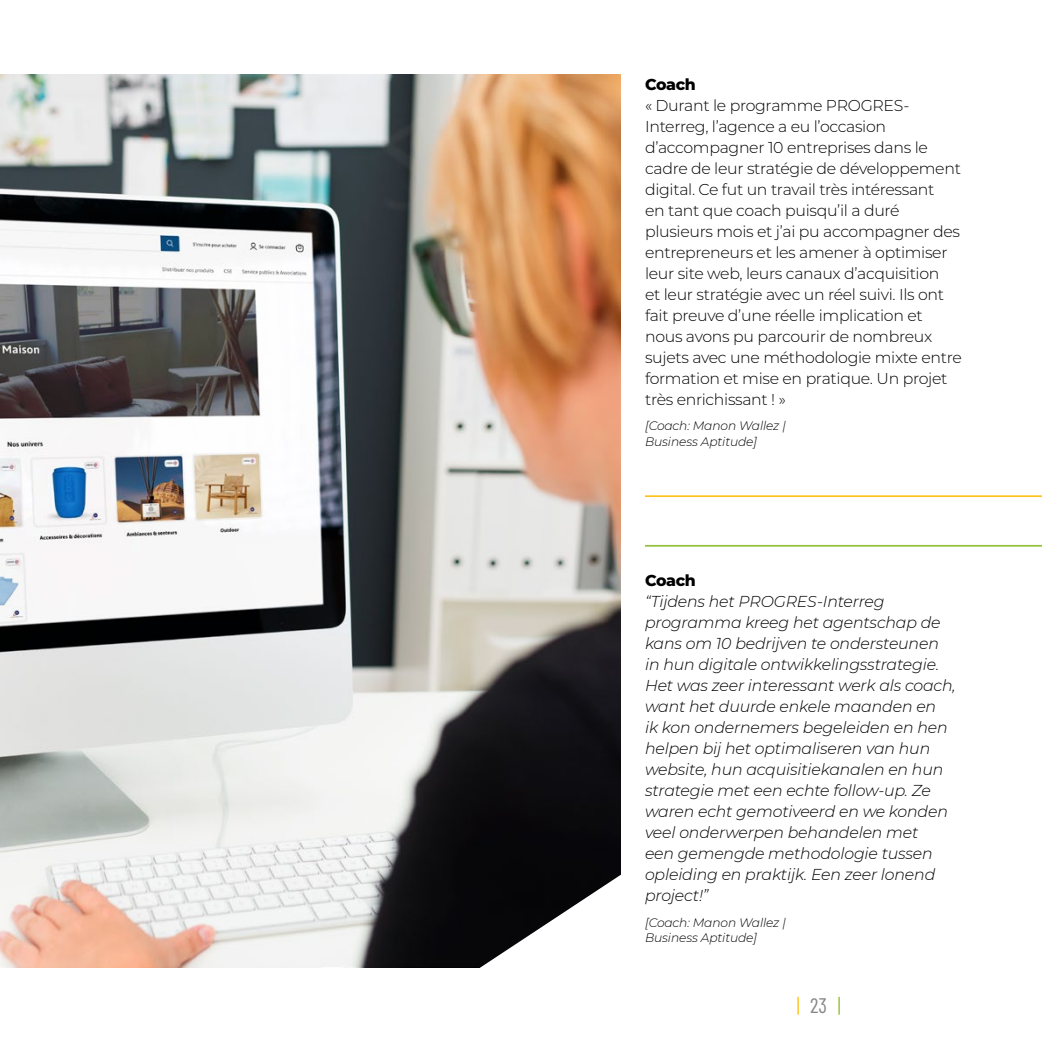
<style>
.page{position:relative;width:1042px;height:1042px;background:#fff}
.page>*{position:absolute;margin:0;border:0;box-sizing:border-box;transform-origin:0 0}
.t1{font:21px "Barlow Condensed";color:#878786}
.t2{font:300 15.75px/21px "Montserrat";letter-spacing:-.02em;color:#000}
.t3{font:italic 300 15.75px/21px "Montserrat";letter-spacing:-.01em;color:#000}
.t4{font:800 15.75px "Montserrat";letter-spacing:-.025em;color:#000}
.t5{font:italic 300 12.25px/15.8px "Montserrat";letter-spacing:-.01em;color:#000}
.s1{color:#fdc41f}
.s2{color:#94c23d}
</style>
<div class="page">
<img style="left:0;top:74px;width:620px;height:893px">
<svg style="left:367px;top:862px;width:254px;height:106px;fill:#0a0a0c"></svg>
<hr style="left:645px;top:495px;width:397px;height:2px;background:#fdc41f">
<hr style="left:645px;top:545px;width:397px;height:2px;background:#94c23d">
<p class="t4" style="left:645px;top:75px;width:52px">Coach</p>
<p class="t2" style="left:645px;top:96px;width:318px">« Durant le programme PROGRES-Interreg, l’agence a eu l’occasion d’accompagner 10 entreprises dans le cadre de leur stratégie de développement digital. Ce fut un travail très intéressant<br>en tant que coach puisqu’il a duré plusieurs mois et j’ai pu accompagner des entrepreneurs et les amener à optimiser leur site web, leurs canaux d’acquisition<br>et leur stratégie avec un réel suivi. Ils ont fait preuve d’une réelle implication et nous avons pu parcourir de nombreux sujets avec une méthodologie mixte entre formation et mise en pratique. Un projet très enrichissant ! »</p>
<p class="t5" style="left:645px;top:418px;width:142px">[Coach: Manon Wallez |<br>Business Aptitude]</p>
<p class="t4" style="left:645px;top:571px;width:52px">Coach</p>
<p class="t3" style="left:645px;top:591px;width:312px">“Tijdens het PROGRES-Interreg programma kreeg het agentschap de kans om 10 bedrijven te ondersteunen in hun digitale ontwikkelingsstrategie.<br>Het was zeer interessant werk als coach, want het duurde enkele maanden en<br>ik kon ondernemers begeleiden en hen helpen bij het optimaliseren van hun website, hun acquisitiekanalen en hun strategie met een echte follow-up. Ze waren echt gemotiveerd en we konden veel onderwerpen behandelen met<br>een gemengde methodologie tussen opleiding en praktijk. Een zeer lonend project!”</p>
<p class="t5" style="left:645px;top:914px;width:142px">[Coach: Manon Wallez |<br>Business Aptitude]</p>
<h1 class="t1" style="left:796px;top:994px;width:46px"><span class="s1">|</span> 23 <span class="s2">|</span></h1>
</div>
